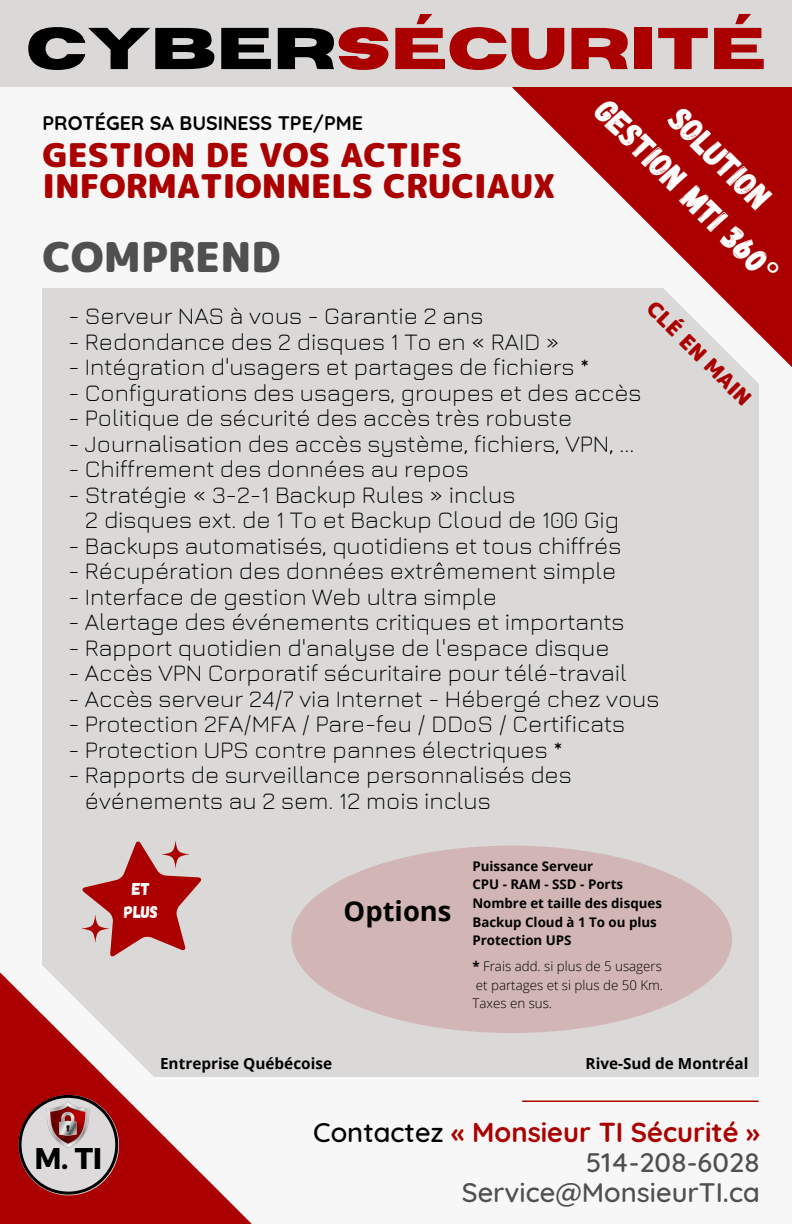
<style>
.page{position:relative;width:792px;height:1224px;background:#f7f7f7}
.page>*{position:absolute;margin:0;border:0;box-sizing:border-box;transform-origin:0 0}
.t1{font:700 58.8px "Horizon";color:#ab0000}
.t2{font:41px "rounded mplus 1 p black";color:#505050}
.t3{font:34px "Gagalin";color:#fff}
.t4{font:32.6px "rounded mplus 1 p black";color:#ab0000}
.t5{font:700 30px "Montserrat";color:#000}
.t6{font:500 27.4px/30px "Quicksand";color:#505050;text-align:right}
.t7{font:700 27.4px "Quicksand";color:#ab0000}
.t8{font:700 27.4px "Open Sans";color:#000}
.t9{font:300 24px "Jura";color:#000}
.t10{font:20.6px "rounded mplus 1 p black";color:#ab0000}
.t11{font:700 19.6px "Quicksand";color:#000}
.t12{font:17px "Gagalin";color:#fff}
.t13{font:700 15.4px "Open Sans";color:#000}
.t14{font:700 13.4px "Open Sans";color:#000}
.t15{font:300 13.4px "Open Sans";color:#000}
.s1{color:#000}
.s2{font-family:"Noto Sans"}
.s3{font-weight:400}
.s4{font-weight:700}
.s5{font-weight:500;color:#000}
</style>
<div class="page">
<div style="left:42px;top:288px;width:717px;height:789px;background:#dad9d8"></div>
<svg style="left:512px;top:87px;width:280px;height:161px;fill:#ab0000"></svg>
<div style="left:0;top:0;width:792px;height:87px;background:#dad9d8"></div>
<svg style="left:0;top:1172px;width:252px;height:52px;background:#b41e1e"></svg>
<svg style="left:19px;top:1172px;width:100px;height:23px;background:#ad6969"></svg>
<svg style="left:0;top:965px;width:200px;height:207px"></svg>
<svg style="left:663px;top:248px;width:129px;height:136px"></svg>
<div style="left:291px;top:846px;width:441px;height:187px;background:#d2b6b6;border-radius:50%"></div>
<hr style="left:523px;top:1101px;width:235px;height:1px;background:#ab0000">
<svg style="left:82px;top:841px;width:120px;height:116px"></svg>
<svg style="left:161px;top:840px;width:29px;height:29px"></svg>
<svg style="left:81px;top:915px;width:29px;height:28px"></svg>
<p class="t1" style="left:26px;top:20px;width:741px"><span class="s1">CYBER</span>SÉCURITÉ</p>
<p class="t3" style="left:690px;top:98px;width:130px;rotate:45deg">solution</p>
<p class="t3" style="left:617px;top:90px;width:245px;rotate:45deg">gestion MTI 360<span class="s2">°</span></p>
<p class="t11" style="left:42px;top:110px;width:322px">PROTÉGER SA BUSINESS TPE/PME</p>
<p class="t4" style="left:42px;top:132px;width:421px">GESTION DE VOS ACTIFS</p>
<p class="t4" style="left:42px;top:163px;width:514px">INFORMATIONNELS CRUCIAUX</p>
<p class="t2" style="left:42px;top:227px;width:240px">COMPREND</p>
<p class="t10" style="left:661px;top:294px;width:139px;rotate:45deg">CLÉ EN MAIN</p>
<p class="t9" style="left:68px;top:301px;width:417px">- Serveur NAS à vous - Garantie 2 ans</p>
<p class="t9" style="left:68px;top:327px;width:493px">- Redondance des 2 disques 1 To en « RAID »</p>
<p class="t9" style="left:68px;top:352px;width:522px">- Intégration d'usagers et partages de fichiers <span class="s3">*</span></p>
<p class="t9" style="left:68px;top:378px;width:575px">- Configurations des usagers, groupes et des accès</p>
<p class="t9" style="left:68px;top:403px;width:505px">- Politique de sécurité des accès très robuste</p>
<p class="t9" style="left:68px;top:429px;width:567px">- Journalisation des accès système, fichiers, VPN, ...</p>
<p class="t9" style="left:68px;top:454px;width:402px">- Chiffrement des données au repos</p>
<p class="t9" style="left:68px;top:480px;width:448px">- Stratégie « 3-2-1 Backup Rules » inclus</p>
<p class="t9" style="left:85px;top:505px;width:536px">2 disques ext. de 1 To et Backup Cloud de 100 Gig</p>
<p class="t9" style="left:68px;top:531px;width:554px">- Backups automatisés, quotidiens et tous chiffrés</p>
<p class="t9" style="left:68px;top:556px;width:549px">- Récupération des données extrêmement simple</p>
<p class="t9" style="left:68px;top:582px;width:430px">- Interface de gestion Web ultra simple</p>
<p class="t9" style="left:68px;top:607px;width:558px">- Alertage des événements critiques et importants</p>
<p class="t9" style="left:68px;top:633px;width:543px">- Rapport quotidien d'analyse de l'espace disque</p>
<p class="t9" style="left:68px;top:658px;width:560px">- Accès VPN Corporatif sécuritaire pour télé-travail</p>
<p class="t9" style="left:68px;top:684px;width:593px">- Accès serveur 24/7 via Internet - Hébergé chez vous</p>
<p class="t9" style="left:68px;top:709px;width:558px">- Protection 2FA/MFA / Pare-feu / DDoS / Certificats</p>
<p class="t9" style="left:68px;top:735px;width:496px">- Protection UPS contre pannes électriques <span class="s3">*</span></p>
<p class="t9" style="left:68px;top:760px;width:505px">- Rapports de surveillance personnalisés des</p>
<p class="t9" style="left:85px;top:786px;width:407px">événements au 2 sem. 12 mois inclus</p>
<p class="t5" style="left:34px;top:1139px;width:70px">M. TI</p>
<p class="t12" style="left:132px;top:878px;width:19px">Et</p>
<p class="t12" style="left:124px;top:901px;width:35px">Plus</p>
<p class="t8" style="left:344px;top:891px;width:109px">Options</p>
<p class="t13" style="left:160px;top:1052px;width:173px">Entreprise Québécoise</p>
<p class="t14" style="left:472px;top:856px;width:122px">Puissance Serveur</p>
<p class="t14" style="left:472px;top:875px;width:152px">CPU - RAM - SSD - Ports</p>
<p class="t14" style="left:472px;top:894px;width:191px">Nombre et taille des disques</p>
<p class="t14" style="left:472px;top:912px;width:186px">Backup Cloud à 1 To ou plus</p>
<p class="t14" style="left:472px;top:931px;width:101px">Protection UPS</p>
<p class="t15" style="left:472px;top:957px;width:191px"><span class="s4">*</span> Frais add. si plus de 5 usagers</p>
<p class="t15" style="left:476px;top:975px;width:189px">et partages et si plus de 50 Km.</p>
<p class="t15" style="left:472px;top:994px;width:81px">Taxes en sus.</p>
<p class="t13" style="left:586px;top:1052px;width:164px">Rive-Sud de Montréal</p>
<p class="t7" style="left:313px;top:1115px;width:448px"><span class="s5">Contactez</span> « Monsieur TI Sécurité »</p>
<p class="t6" style="left:462px;top:1147px;width:300px">514-208-6028<br>Service@MonsieurTI.ca</p>
</div>
